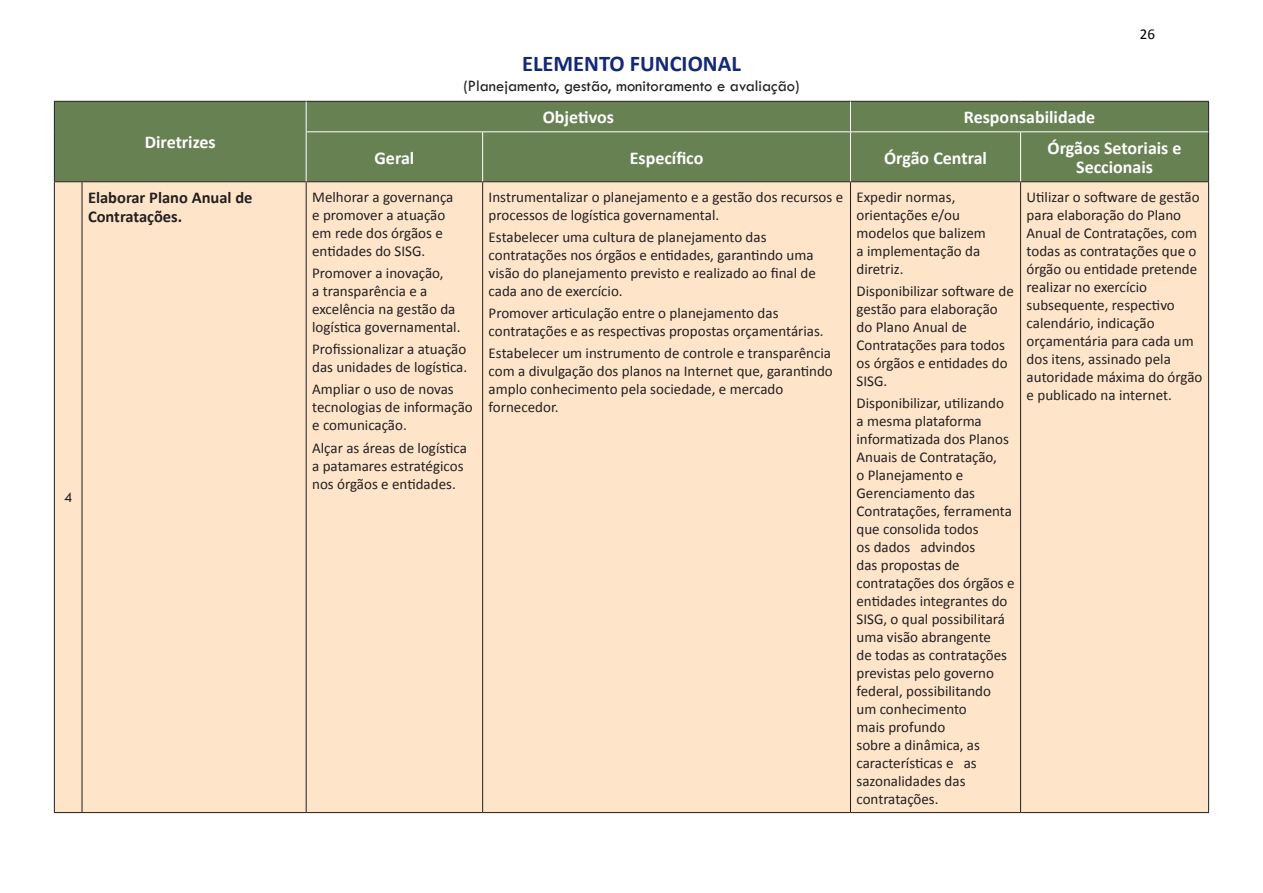
<style>
.page{position:relative;width:1263px;height:893px;background:#fff}
.page>*{position:absolute;margin:0;border:0;box-sizing:border-box;transform-origin:0 0}
.z_TABELA_TÍTULO_GD_S{font:700 22.5px "Calibri";color:#142975}
.z_TABELA_TÍTULO_12{font:700 18px/19.4px "Calibri";color:#fff;text-align:center}
.z_TABELA_TÍTULO_SUB{font:16.5px "Tw Cen";color:#231f20}
.z_TABELA_TEXTO_BOLD{font:700 16.5px/19.5px "Calibri";color:#231f20}
.z_TABELA_TEXTO{font:15px/18px "Calibri";color:#231f20}
.t1{font:15px "Calibri";color:#000}
.z_TABELA__NÚMERO{font:15px "Tw Cen";color:#231f20}
</style>
<div class="page">
<div style="left:55px;top:102px;width:1153px;height:79px;background:#678153"></div>
<div style="left:55px;top:182px;width:1153px;height:630px;background:#fee5ca"></div>
<svg style="left:54px;top:101px;width:28px;height:1px"></svg>
<hr style="left:54px;top:102px;width:1px;height:30px;background:#231f20">
<hr style="left:82px;top:101px;width:224px;height:1px;background:#231f20">
<hr style="left:54px;top:132px;width:1px;height:49px;background:#231f20">
<hr style="left:306px;top:101px;width:177px;height:1px;background:#231f20">
<hr style="left:483px;top:101px;width:367px;height:1px;background:#231f20">
<hr style="left:850px;top:101px;width:170px;height:1px;background:#231f20">
<hr style="left:1020px;top:101px;width:189px;height:1px;background:#231f20">
<hr style="left:1208px;top:102px;width:1px;height:30px;background:#231f20">
<hr style="left:1208px;top:132px;width:1px;height:49px;background:#231f20">
<svg style="left:54px;top:181px;width:28px;height:1px"></svg>
<hr style="left:82px;top:181px;width:224px;height:1px;background:#231f20">
<hr style="left:306px;top:181px;width:177px;height:1px;background:#231f20">
<hr style="left:483px;top:181px;width:367px;height:1px;background:#231f20">
<hr style="left:850px;top:181px;width:170px;height:1px;background:#231f20">
<hr style="left:1020px;top:181px;width:189px;height:1px;background:#231f20">
<svg style="left:306px;top:102px;width:1px;height:29px"></svg>
<svg style="left:850px;top:102px;width:1px;height:29px"></svg>
<hr style="left:306px;top:131px;width:177px;height:1px;background:#fff">
<hr style="left:306px;top:132px;width:1px;height:49px;background:#fff">
<hr style="left:483px;top:131px;width:367px;height:1px;background:#fff">
<hr style="left:482px;top:132px;width:1px;height:49px;background:#fff">
<hr style="left:850px;top:131px;width:170px;height:1px;background:#fff">
<hr style="left:850px;top:132px;width:1px;height:49px;background:#fff">
<hr style="left:1020px;top:131px;width:188px;height:1px;background:#fff">
<hr style="left:1020px;top:132px;width:1px;height:49px;background:#fff">
<hr style="left:54px;top:182px;width:1px;height:630px;background:#231f20">
<hr style="left:82px;top:182px;width:1px;height:630px;background:#231f20">
<hr style="left:306px;top:182px;width:1px;height:630px;background:#231f20">
<hr style="left:482px;top:182px;width:1px;height:630px;background:#231f20">
<hr style="left:850px;top:182px;width:1px;height:630px;background:#231f20">
<hr style="left:1020px;top:182px;width:1px;height:630px;background:#231f20">
<hr style="left:1208px;top:182px;width:1px;height:630px;background:#231f20">
<svg style="left:54px;top:812px;width:28px;height:1px"></svg>
<hr style="left:82px;top:812px;width:224px;height:1px;background:#231f20">
<hr style="left:306px;top:812px;width:177px;height:1px;background:#231f20">
<hr style="left:483px;top:812px;width:367px;height:1px;background:#231f20">
<hr style="left:850px;top:812px;width:170px;height:1px;background:#231f20">
<hr style="left:1020px;top:812px;width:189px;height:1px;background:#231f20">
<p class="z_TABELA__NÚMERO" style="left:64px;top:489px;width:10px">4</p>
<p class="z_TABELA_TÍTULO_12" style="left:145px;top:133px;width:73px">Diretrizes</p>
<p class="z_TABELA_TÍTULO_GD_S" style="left:522px;top:49px;width:220px">ELEMENTO FUNCIONAL</p>
<p class="z_TABELA_TÍTULO_SUB" style="left:463px;top:76px;width:337px">(Planejamento, gestão, monitoramento e avaliação)</p>
<p class="z_TABELA_TÍTULO_12" style="left:543px;top:108px;width:73px">Objetivos</p>
<p class="z_TABELA_TÍTULO_12" style="left:964px;top:108px;width:133px">Responsabilidade</p>
<p class="t1" style="left:1140px;top:24px;width:17px">26</p>
<p class="z_TABELA_TÍTULO_12" style="left:374px;top:148px;width:41px">Geral</p>
<p class="z_TABELA_TÍTULO_12" style="left:630px;top:148px;width:75px">Específico</p>
<p class="z_TABELA_TÍTULO_12" style="left:884px;top:148px;width:104px">Órgão Central</p>
<p class="z_TABELA_TÍTULO_12" style="left:1047px;top:138px;width:136px">Órgãos Setoriais e<br>Seccionais</p>
<p class="z_TABELA_TEXTO_BOLD" style="left:88px;top:187px;width:166px">Elaborar Plano Anual de<br>Contratações.</p>
<p class="z_TABELA_TEXTO" style="left:312px;top:188px;width:143px">Melhorar a governança e promover a atuação em rede dos órgãos e entidades do SISG.</p>
<p class="z_TABELA_TEXTO" style="left:312px;top:264px;width:150px">Promover a inovação,<br>a transparência e a excelência na gestão da logística governamental.</p>
<p class="z_TABELA_TEXTO" style="left:312px;top:340px;width:157px">Profissionalizar a atuação das unidades de logística.</p>
<p class="z_TABELA_TEXTO" style="left:312px;top:380px;width:162px">Ampliar o uso de novas tecnologias de informação e comunicação.</p>
<p class="z_TABELA_TEXTO" style="left:312px;top:439px;width:156px">Alçar as áreas de logística a patamares estratégicos nos órgãos e entidades.</p>
<p class="z_TABELA_TEXTO" style="left:489px;top:188px;width:356px">Instrumentalizar o planejamento e a gestão dos recursos e processos de logística governamental.</p>
<p class="z_TABELA_TEXTO" style="left:489px;top:228px;width:329px">Estabelecer uma cultura de planejamento das contratações nos órgãos e entidades, garantindo uma visão do planejamento previsto e realizado ao final de cada ano de exercício.</p>
<p class="z_TABELA_TEXTO" style="left:489px;top:304px;width:337px">Promover articulação entre o planejamento das contratações e as respectivas propostas orçamentárias.</p>
<p class="z_TABELA_TEXTO" style="left:489px;top:344px;width:346px">Estabelecer um instrumento de controle e transparência com a divulgação dos planos na Internet que, garantindo amplo conhecimento pela sociedade, e mercado fornecedor.</p>
<p class="z_TABELA_TEXTO" style="left:856px;top:188px;width:131px">Expedir normas, orientações e/ou modelos que balizem a implementação da diretriz.</p>
<p class="z_TABELA_TEXTO" style="left:856px;top:282px;width:159px">Disponibilizar software de gestão para elaboração do Plano Anual de<br>Contratações para todos os órgãos e entidades do<br>SISG.</p>
<p class="z_TABELA_TEXTO" style="left:856px;top:394px;width:160px">Disponibilizar, utilizando a mesma plataforma informatizada dos Planos<br>Anuais de Contratação,<br>o Planejamento e<br>Gerenciamento das<br>Contratações, ferramenta que consolida todos<br>os dados advindos<br>das propostas de contratações dos órgãos e entidades integrantes do<br>SISG, o qual possibilitará uma visão abrangente<br>de todas as contratações previstas pelo governo federal, possibilitando um conhecimento<br>mais profundo<br>sobre a dinâmica, as características e as sazonalidades das contratações.</p>
<p class="z_TABELA_TEXTO" style="left:1026px;top:188px;width:177px">Utilizar o software de gestão para elaboração do Plano<br>Anual de Contratações, com todas as contratações que o órgão ou entidade pretende realizar no exercício subsequente, respectivo calendário, indicação orçamentária para cada um dos itens, assinado pela autoridade máxima do órgão e publicado na internet.</p>
</div>
